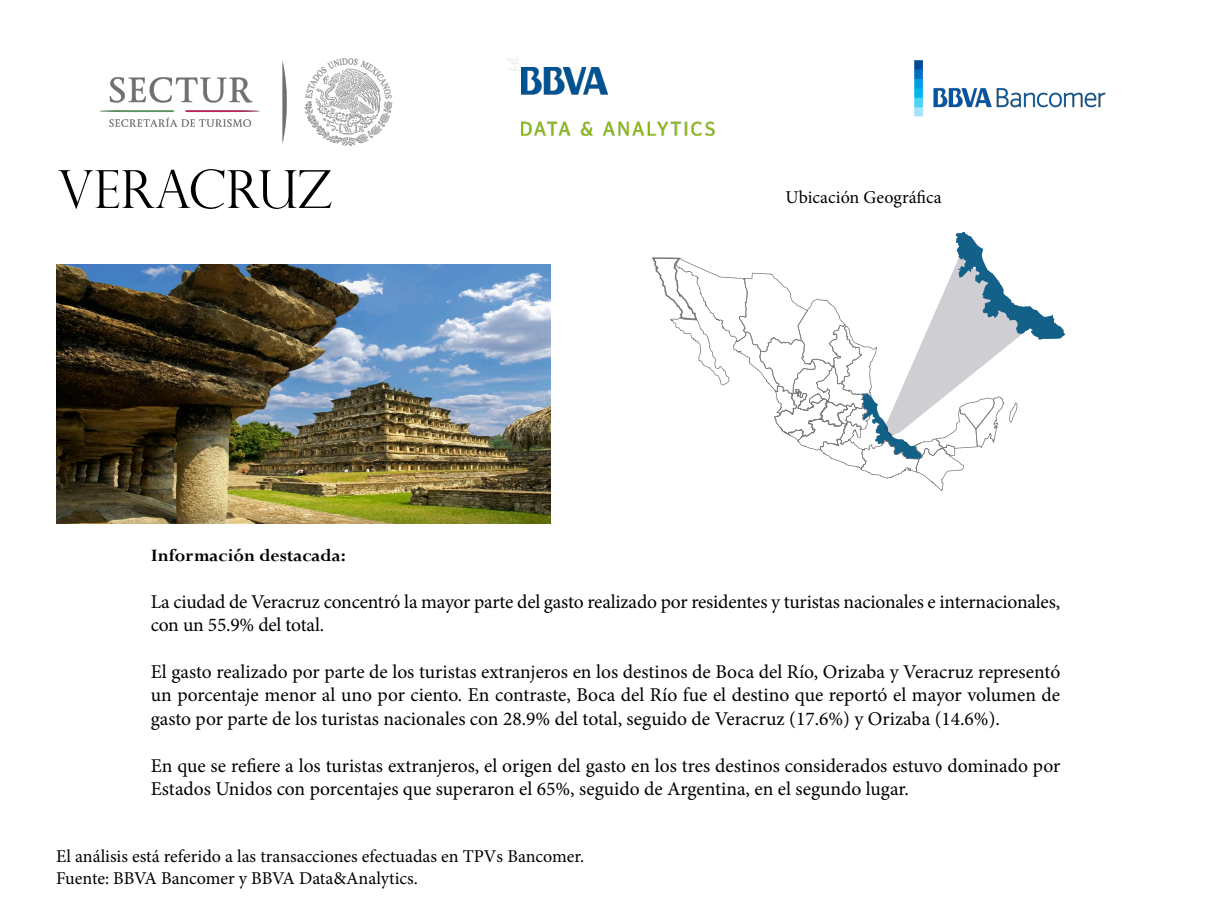
<style>
.page{position:relative;width:1205px;height:905px;background:#fff}
.page>*{position:absolute;margin:0;border:0;box-sizing:border-box;transform-origin:0 0}
.t1{font:300 52.5px "Perpetua Titling";color:#000}
.t2{font:19.5px/23.4px "Minion Pro";letter-spacing:-.005em;color:#000}
.t3{font:700 19.5px "Perpetua";color:#000}
.t4{font:18px "Minion Pro";color:#000}
</style>
<div class="page">
<img style="left:521px;top:68px;width:193px;height:68px">
<img style="left:914px;top:60px;width:191px;height:56px">
<img style="left:99px;top:58px;width:293px;height:88px">
<svg style="left:652px;top:232px;width:412px;height:258px"></svg>
<img style="left:56px;top:264px;width:494px;height:259px">
<p class="t1" style="left:58px;top:157px;width:276px">VERACRUZ</p>
<p class="t4" style="left:785px;top:185px;width:157px">Ubicación Geográfica</p>
<p class="t3" style="left:151px;top:542px;width:196px">Información destacada:</p>
<p class="t2" style="left:151px;top:589px;width:910px">La ciudad de Veracruz concentró la mayor parte del gasto realizado por residentes y turistas nacionales e internacionales, con un 55.9% del total.</p>
<p class="t2" style="left:151px;top:660px;width:911px;text-align:justify">El gasto realizado por parte de los turistas extranjeros en los destinos de Boca del Río, Orizaba y Veracruz representó un porcentaje menor al uno por ciento. En contraste, Boca del Río fue el destino que reportó el mayor volumen de gasto por parte de los turistas nacionales con 28.9% del total, seguido de Veracruz (17.6%) y Orizaba (14.6%).</p>
<p class="t2" style="left:151px;top:753px;width:911px">En que se refiere a los turistas extranjeros, el origen del gasto en los tres destinos considerados estuvo dominado por<br>Estados Unidos con porcentajes que superaron el 65%, seguido de Argentina, en el segundo lugar.</p>
<p class="t4" style="left:56px;top:843px;width:529px">El análisis está referido a las transacciones efectuadas en TPVs Bancomer.</p>
<p class="t4" style="left:56px;top:865px;width:363px">Fuente: BBVA Bancomer y BBVA Data&amp;Analytics.</p>
</div>
